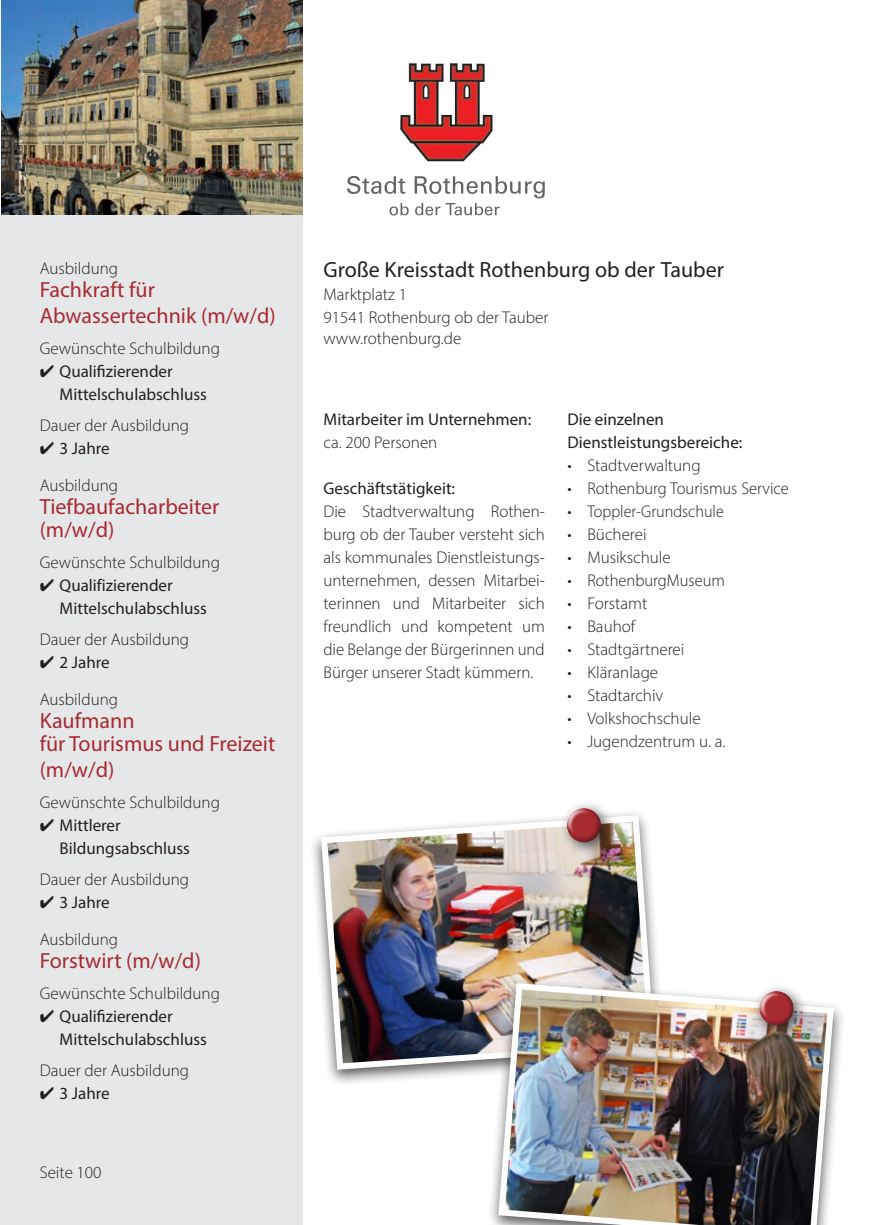
<style>
.page{position:relative;width:874px;height:1225px;background:#fff}
.page>*{position:absolute;margin:0;border:0;box-sizing:border-box;transform-origin:0 0}
.t1{font:22px/23px "Myriad Pro";color:#a72b30}
.t2{font:22px "Myriad Pro";color:#231f20}
.t3{font:300 17px/23px "Myriad Pro";color:#231f20;text-align:justify}
.t4{font:17px "Myriad Pro";color:#231f20}
</style>
<div class="page">
<img style="left:1px;top:0;width:301px;height:215px">
<div style="left:0;top:215px;width:302px;height:1010px;background:#e6e7e9"></div>
<img style="left:400px;top:63px;width:93px;height:99px">
<div style="left:309px;top:809px;width:357px;height:278px;background:#231f20;opacity:.75"></div>
<img style="left:318px;top:812px;width:339px;height:261px">
<div style="left:558px;top:800px;width:58px;height:58px;background:#231f20;opacity:.75"></div>
<svg style="left:562px;top:805px;width:44px;height:43px;background:#af7776"></svg>
<div style="left:487px;top:977px;width:357px;height:248px;background:#231f20;opacity:.75"></div>
<img style="left:495px;top:980px;width:341px;height:245px">
<div style="left:750px;top:983px;width:59px;height:58px;background:#231f20;opacity:.75"></div>
<div style="left:757px;top:990px;width:29px;height:38px;background:#fff;opacity:.75"></div>
<div style="left:758px;top:990px;width:38px;height:38px;background:#231f20;opacity:.75"></div>
<svg style="left:347px;top:176px;width:197px;height:39px"></svg>
<p class="t3" style="left:40px;top:256px;width:80px">Ausbildung</p>
<p class="t1" style="left:40px;top:277px;width:117px">Fachkraft für</p>
<p class="t1" style="left:40px;top:303px;width:237px">Abwassertechnik (m/w/d)</p>
<p class="t3" style="left:40px;top:336px;width:182px">Gewünschte Schulbildung</p>
<p class="t4" style="left:40px;top:360px;width:134px">✔ Qualifizierender</p>
<p class="t4" style="left:60px;top:383px;width:149px">Mittelschulabschluss</p>
<p class="t3" style="left:40px;top:413px;width:151px">Dauer der Ausbildung</p>
<p class="t4" style="left:40px;top:437px;width:71px">✔ 3 Jahre</p>
<p class="t3" style="left:40px;top:473px;width:80px">Ausbildung</p>
<p class="t1" style="left:40px;top:494px;width:181px">Tiefbaufacharbeiter (m/w/d)</p>
<p class="t3" style="left:40px;top:550px;width:182px">Gewünschte Schulbildung</p>
<p class="t4" style="left:40px;top:574px;width:134px">✔ Qualifizierender</p>
<p class="t4" style="left:60px;top:597px;width:149px">Mittelschulabschluss</p>
<p class="t3" style="left:40px;top:627px;width:151px">Dauer der Ausbildung</p>
<p class="t4" style="left:40px;top:651px;width:71px">✔ 2 Jahre</p>
<p class="t3" style="left:40px;top:687px;width:80px">Ausbildung</p>
<p class="t1" style="left:40px;top:708px;width:237px">Kaufmann<br>für Tourismus und Freizeit</p>
<p class="t1" style="left:40px;top:757px;width:76px">(m/w/d)</p>
<p class="t3" style="left:40px;top:790px;width:182px">Gewünschte Schulbildung</p>
<p class="t4" style="left:40px;top:814px;width:82px">✔ Mittlerer</p>
<p class="t4" style="left:60px;top:837px;width:132px">Bildungsabschluss</p>
<p class="t3" style="left:40px;top:867px;width:151px">Dauer der Ausbildung</p>
<p class="t4" style="left:40px;top:891px;width:71px">✔ 3 Jahre</p>
<p class="t3" style="left:40px;top:927px;width:80px">Ausbildung</p>
<p class="t1" style="left:40px;top:948px;width:163px">Forstwirt (m/w/d)</p>
<p class="t3" style="left:40px;top:981px;width:182px">Gewünschte Schulbildung</p>
<p class="t4" style="left:40px;top:1005px;width:134px">✔ Qualifizierender</p>
<p class="t4" style="left:60px;top:1028px;width:149px">Mittelschulabschluss</p>
<p class="t3" style="left:40px;top:1058px;width:151px">Dauer der Ausbildung</p>
<p class="t4" style="left:40px;top:1082px;width:71px">✔ 3 Jahre</p>
<p class="t3" style="left:40px;top:1161px;width:63px">Seite 100</p>
<p class="t2" style="left:323px;top:256px;width:402px">Große Kreisstadt Rothenburg ob der Tauber</p>
<p class="t3" style="left:323px;top:283px;width:85px">Marktplatz 1</p>
<p class="t3" style="left:323px;top:306px;width:226px">91541 Rothenburg ob der Tauber</p>
<p class="t3" style="left:323px;top:326px;width:139px">www.rothenburg.de</p>
<p class="t4" style="left:323px;top:409px;width:209px">Mitarbeiter im Unternehmen:</p>
<p class="t3" style="left:323px;top:431px;width:115px">ca. 200 Personen</p>
<p class="t4" style="left:323px;top:478px;width:133px">Geschäftstätigkeit:</p>
<p class="t3" style="left:323px;top:500px;width:223px">Die Stadtverwaltung Rothen&shy;burg ob der Tauber versteht sich als kommunales Dienstleistungs&shy;unternehmen, dessen Mitarbei&shy;terinnen und Mitarbeiter sich freundlich und kompetent um die Belange der Bürgerinnen und Bürger unserer Stadt kümmern.</p>
<p class="t4" style="left:567px;top:409px;width:98px">Die einzelnen</p>
<p class="t4" style="left:567px;top:432px;width:176px">Dienstleistungsbereiche:</p>
<p class="t3" style="left:567px;top:454px;width:134px">• Stadtverwaltung</p>
<p class="t3" style="left:567px;top:477px;width:223px">• Rothenburg Tourismus Service</p>
<p class="t3" style="left:567px;top:500px;width:158px">• Toppler-Grundschule</p>
<p class="t3" style="left:567px;top:523px;width:81px">• Bücherei</p>
<p class="t3" style="left:567px;top:546px;width:105px">• Musikschule</p>
<p class="t3" style="left:567px;top:569px;width:159px">• RothenburgMuseum</p>
<p class="t3" style="left:567px;top:592px;width:81px">• Forstamt</p>
<p class="t3" style="left:567px;top:615px;width:69px">• Bauhof</p>
<p class="t3" style="left:567px;top:638px;width:118px">• Stadtgärtnerei</p>
<p class="t3" style="left:567px;top:661px;width:92px">• Kläranlage</p>
<p class="t3" style="left:567px;top:684px;width:97px">• Stadtarchiv</p>
<p class="t3" style="left:567px;top:707px;width:134px">• Volkshochschule</p>
<p class="t3" style="left:567px;top:730px;width:159px">• Jugendzentrum u. a.</p>
</div>
